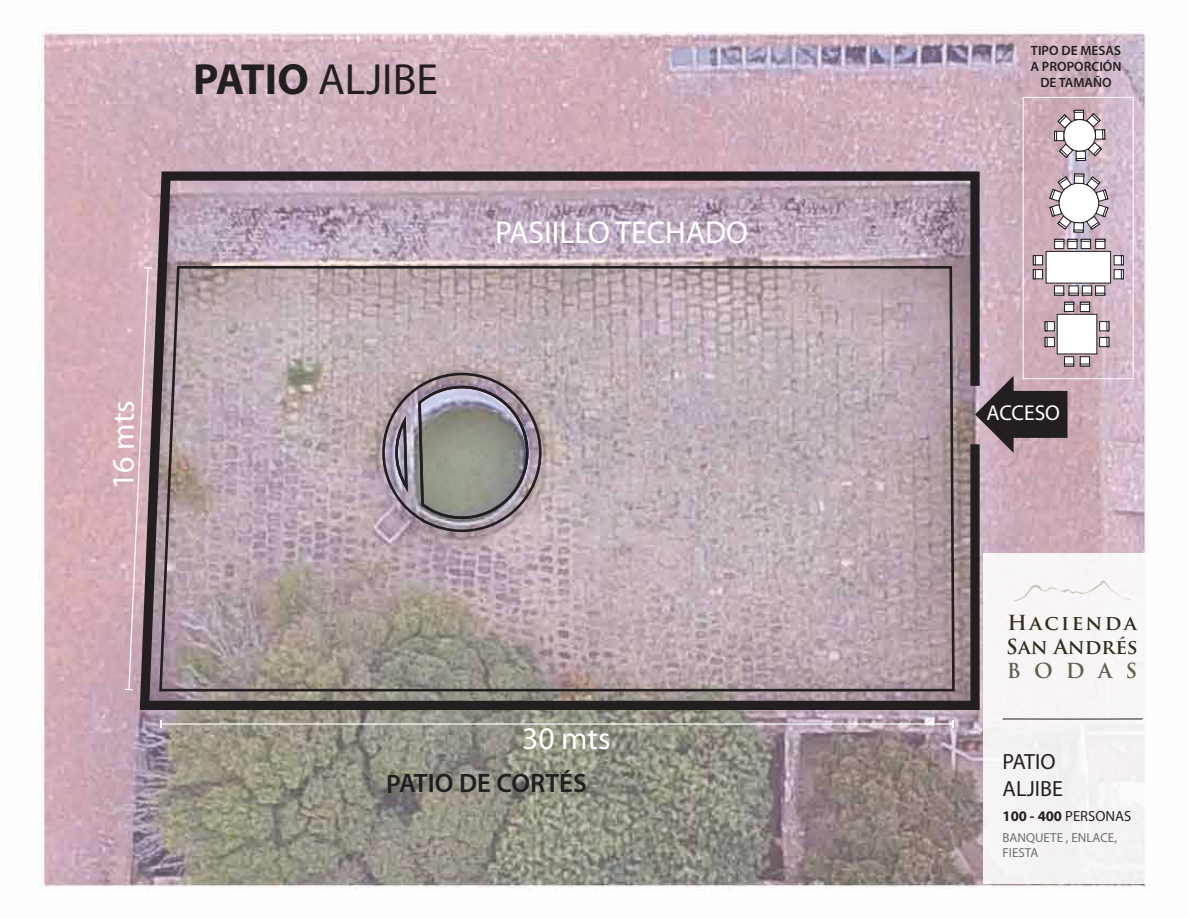
<style>
.page{position:relative;width:1188px;height:918px;background:#fff}
.page>*{position:absolute;margin:0;border:0;box-sizing:border-box;transform-origin:0 0}
.t1{font:43.8px "Myriad Pro";color:#231f20}
.t2{font:31.65px "Myriad Pro";color:#fff}
.t3{font:600 26.55px "Myriad Pro";letter-spacing:-.005em;color:#231f20}
.t4{font:22.05px/26.4px "Myriad Pro";color:#231f20}
.t5{font:21.6px "Myriad Pro";color:#fff}
.t6{font:700 20.25px/24.2px "Trajan Pro";letter-spacing:.05em;color:#362b1b}
.t7{font:700 20.25px "Trajan Pro";letter-spacing:.655em;color:#645c4e}
.t8{font:14.7px "Myriad Pro";color:#231f20}
.t9{font:600 13.5px/16.2px "Myriad Pro";color:#231f20;text-align:center}
.t10{font:13.05px/15.6px "Myriad Pro";color:#6d6e71}
.t11{font:12.15px "Myriad Pro";letter-spacing:-.005em;color:#fff}
.s1{font-weight:700}
</style>
<div class="page">
<img style="left:38px;top:31px;width:1111px;height:860px">
<svg style="left:135px;top:167px;width:849px;height:548px;background:#ae9ea5"></svg>
<svg style="left:125px;top:267px;width:27px;height:424px;background:#bd9ea7"></svg>
<hr style="left:161px;top:723px;width:792px;height:2px;background:#fff">
<svg style="left:975px;top:376px;width:93px;height:77px;background:#6a5b61"></svg>
<div style="left:984px;top:554px;width:178px;height:330px;background:#f8f4f6"></div>
<svg style="left:1014px;top:580px;width:117px;height:22px"></svg>
<svg style="left:1002px;top:718px;width:141px;height:2px"></svg>
<svg style="left:1049px;top:174px;width:60px;height:59px"></svg>
<svg style="left:1054px;top:110px;width:51px;height:51px"></svg>
<div style="left:1055px;top:239px;width:9px;height:10px;background:#fff"></div>
<div style="left:1054px;top:239px;width:10px;height:10px;border:1px solid #231f20"></div>
<div style="left:1068px;top:239px;width:9px;height:10px;background:#fff"></div>
<div style="left:1067px;top:239px;width:10px;height:10px;border:1px solid #231f20"></div>
<div style="left:1081px;top:239px;width:9px;height:10px;background:#fff"></div>
<div style="left:1081px;top:239px;width:10px;height:10px;border:1px solid #231f20"></div>
<div style="left:1096px;top:239px;width:9px;height:10px;background:#fff"></div>
<div style="left:1095px;top:239px;width:10px;height:10px;border:1px solid #231f20"></div>
<svg style="left:1054px;top:239px;width:51px;height:3px"></svg>
<svg style="left:1116px;top:257px;width:5px;height:6px"></svg>
<div style="left:1114px;top:255px;width:10px;height:10px;border:1px solid #231f20"></div>
<svg style="left:1116px;top:271px;width:5px;height:6px"></svg>
<div style="left:1114px;top:269px;width:10px;height:10px;border:1px solid #231f20"></div>
<svg style="left:1121px;top:255px;width:3px;height:24px"></svg>
<svg style="left:1097px;top:288px;width:6px;height:5px"></svg>
<div style="left:1095px;top:286px;width:10px;height:9px;border:1px solid #231f20"></div>
<svg style="left:1084px;top:288px;width:6px;height:5px"></svg>
<div style="left:1082px;top:286px;width:10px;height:9px;border:1px solid #231f20"></div>
<svg style="left:1071px;top:288px;width:6px;height:5px"></svg>
<div style="left:1069px;top:286px;width:10px;height:9px;border:1px solid #231f20"></div>
<svg style="left:1056px;top:288px;width:6px;height:5px"></svg>
<div style="left:1054px;top:286px;width:10px;height:9px;border:1px solid #231f20"></div>
<svg style="left:1054px;top:293px;width:51px;height:2px"></svg>
<div style="left:1033px;top:270px;width:10px;height:9px;background:#fff"></div>
<div style="left:1033px;top:269px;width:10px;height:10px;border:1px solid #231f20"></div>
<div style="left:1033px;top:256px;width:10px;height:9px;background:#fff"></div>
<div style="left:1033px;top:255px;width:10px;height:10px;border:1px solid #231f20"></div>
<svg style="left:1033px;top:255px;width:3px;height:24px"></svg>
<div style="left:1046px;top:251px;width:65px;height:32px;background:#fff;border:1px solid #231f20"></div>
<div style="left:1057px;top:314px;width:40px;height:40px;background:#fff"></div>
<div style="left:1064px;top:302px;width:10px;height:10px;background:#fff"></div>
<div style="left:1064px;top:302px;width:10px;height:10px;border:1px solid #231f20"></div>
<svg style="left:1064px;top:302px;width:10px;height:3px"></svg>
<div style="left:1080px;top:302px;width:10px;height:10px;background:#fff"></div>
<div style="left:1080px;top:302px;width:10px;height:10px;border:1px solid #231f20"></div>
<svg style="left:1080px;top:302px;width:10px;height:3px"></svg>
<svg style="left:1101px;top:323px;width:6px;height:6px"></svg>
<div style="left:1099px;top:321px;width:10px;height:10px;border:1px solid #231f20"></div>
<svg style="left:1107px;top:321px;width:2px;height:10px"></svg>
<svg style="left:1101px;top:339px;width:6px;height:6px"></svg>
<div style="left:1099px;top:337px;width:10px;height:10px;border:1px solid #231f20"></div>
<svg style="left:1107px;top:337px;width:2px;height:10px"></svg>
<svg style="left:1082px;top:358px;width:6px;height:6px"></svg>
<div style="left:1080px;top:356px;width:10px;height:10px;border:1px solid #231f20"></div>
<svg style="left:1080px;top:364px;width:10px;height:2px"></svg>
<svg style="left:1066px;top:358px;width:6px;height:6px"></svg>
<div style="left:1064px;top:356px;width:10px;height:10px;border:1px solid #231f20"></div>
<svg style="left:1064px;top:364px;width:10px;height:2px"></svg>
<div style="left:1045px;top:337px;width:9px;height:10px;background:#fff"></div>
<div style="left:1045px;top:337px;width:10px;height:10px;border:1px solid #231f20"></div>
<svg style="left:1045px;top:337px;width:3px;height:10px"></svg>
<div style="left:1045px;top:322px;width:9px;height:9px;background:#fff"></div>
<div style="left:1045px;top:321px;width:10px;height:10px;border:1px solid #231f20"></div>
<svg style="left:1045px;top:321px;width:3px;height:10px"></svg>
<div style="left:1023px;top:97px;width:111px;height:282px;border:1px solid #fff"></div>
<svg style="left:381px;top:371px;width:162px;height:162px;background:#979194"></svg>
<h1 class="t1" style="left:193px;top:52px;width:246px"><span class="s1">PATIO</span> ALJIBE</h1>
<h2 class="t2" style="left:495px;top:213px;width:255px">PASIILLO TECHADO</h2>
<h2 class="t2" style="left:104px;top:489px;width:90px;rotate:-90deg">16 mts</h2>
<h2 class="t2" style="left:522px;top:718px;width:90px">30 mts</h2>
<h3 class="t3" style="left:386px;top:766px;width:202px">PATIO DE CORTÉS</h3>
<p class="t9" style="left:1031px;top:42px;width:92px">TIPO DE MESAS<br>A PROPORCIÓN<br>DE TAMAÑO</p>
<p class="t11" style="left:1033px;top:430px;width:37px;rotate:-90deg">Acceso</p>
<h3 class="t5" style="left:987px;top:400px;width:75px">ACCESO</h3>
<h3 class="t6" style="left:1006px;top:611px;width:133px">Hacienda<br>San Andrés</h3>
<h3 class="t7" style="left:1007px;top:659px;width:132px">BODAS</h3>
<h3 class="t4" style="left:1003px;top:748px;width:62px">PATIO<br>ALJIBE</h3>
<p class="t8" style="left:1003px;top:807px;width:130px"><span class="s1">100 - 400</span> PERSONAS</p>
<p class="t10" style="left:1003px;top:829px;width:116px">BANQUETE , ENLACE,<br>FIESTA</p>
</div>
